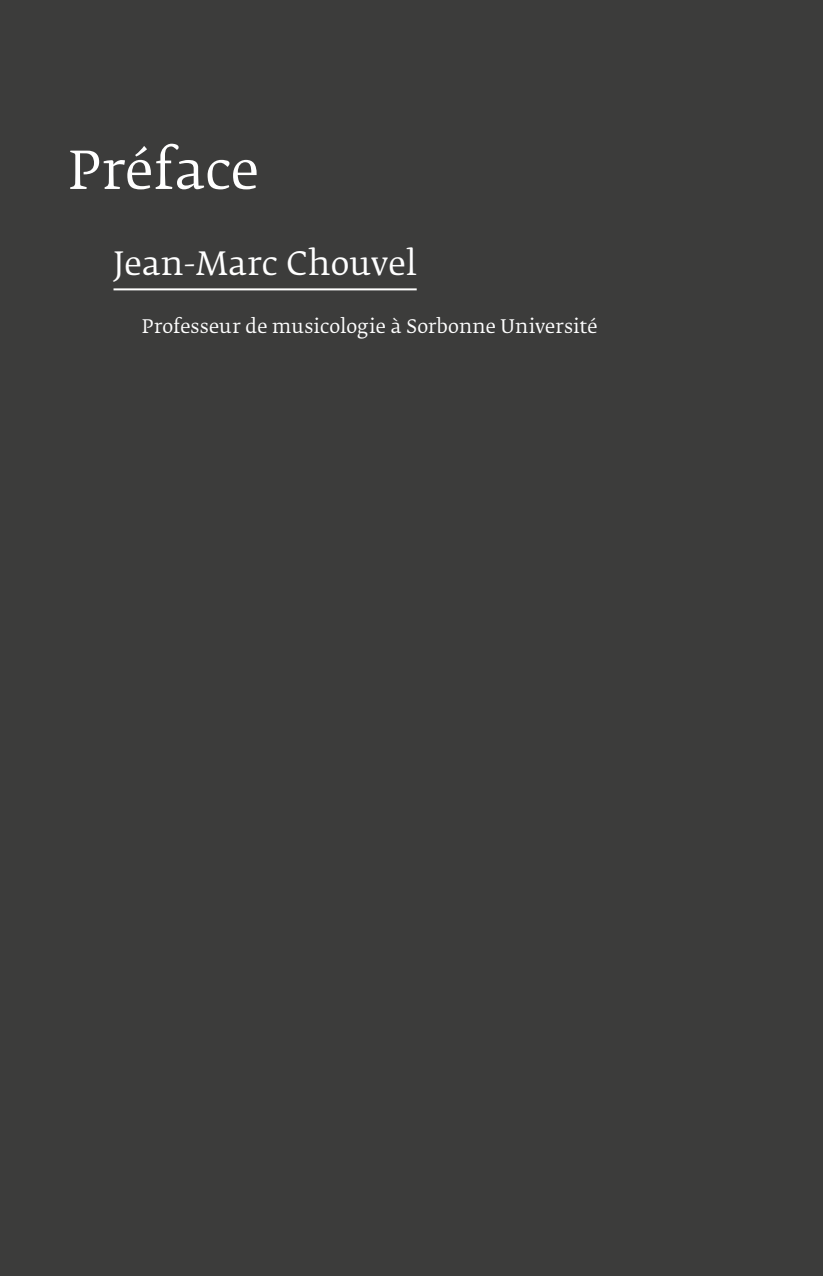
<style>
.page{position:relative;width:823px;height:1276px;background:#fff}
.page>*{position:absolute;margin:0;border:0;box-sizing:border-box;transform-origin:0 0}
.t1{font:52px "Fedra Serif B Pro";color:#fff}
.t2{font:32px "Fedra Serif B Pro";letter-spacing:.005em;color:#fff}
.t3{font:18.6px "Fedra Serif B Pro";color:#fff}
</style>
<div class="page">
<div style="left:0;top:0;width:822px;height:1276px;background:#3c3c3b"></div>
<hr style="left:113px;top:288px;width:303px;height:2px;background:#fff">
<h1 class="t1" style="left:68px;top:141px;width:192px">Préface</h1>
<h2 class="t2" style="left:113px;top:246px;width:304px">Jean-Marc Chouvel</h2>
<p class="t3" style="left:142px;top:316px;width:457px">Professeur de musicologie à Sorbonne Université</p>
</div>
